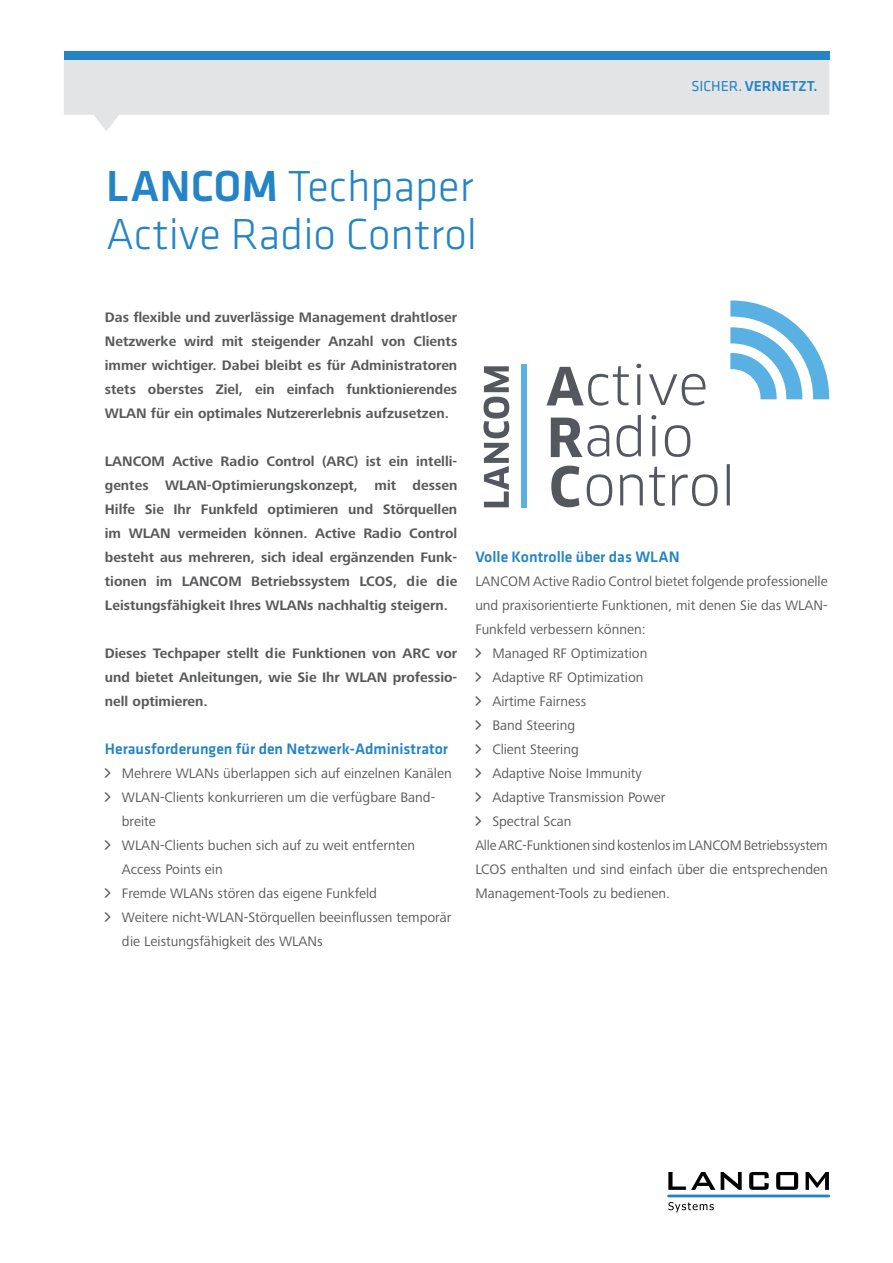
<style>
.page{position:relative;width:893px;height:1263px;background:#fff}
.page>*{position:absolute;margin:0;border:0;box-sizing:border-box;transform-origin:0 0}
.t1{font:300 45px/48px "Klavika Basic";color:#2484c6}
.t2{font:500 15.75px "Klavika Basic";color:#2484c6}
.t3{font:500 15px "Klavika Basic";color:#2484c6}
.t4{font:14.25px/24px "Frutiger Next Pro";color:#58595b}
.t5{font:700 14.25px/24px "Frutiger Next Pro";color:#58595b;text-align:justify}
.s1{font-weight:500}
.s2{font-weight:400}
</style>
<div class="page">
<svg style="left:668px;top:1172px;width:47px;height:18px"></svg>
<svg style="left:721px;top:1172px;width:21px;height:18px"></svg>
<svg style="left:749px;top:1172px;width:20px;height:18px"></svg>
<svg style="left:776px;top:1172px;width:22px;height:18px"></svg>
<svg style="left:806px;top:1172px;width:23px;height:18px"></svg>
<svg style="left:668px;top:1202px;width:46px;height:10px"></svg>
<hr style="left:667px;top:1194px;width:163px;height:3px;background:#2484c6">
<svg style="left:64px;top:60px;width:765px;height:71px;fill:#e3e4e5"></svg>
<div style="left:64px;top:51px;width:765px;height:9px;background:#2484c6"></div>
<hr style="left:637px;top:374px;width:3px;height:31px;background:#54575d">
<svg style="left:636px;top:364px;width:5px;height:4px"></svg>
<svg style="left:649px;top:374px;width:56px;height:31px"></svg>
<svg style="left:616px;top:415px;width:25px;height:42px"></svg>
<hr style="left:652px;top:426px;width:3px;height:30px;background:#54575d">
<svg style="left:651px;top:415px;width:5px;height:4px"></svg>
<svg style="left:665px;top:425px;width:25px;height:32px"></svg>
<svg style="left:587px;top:474px;width:25px;height:32px"></svg>
<svg style="left:620px;top:474px;width:23px;height:31px"></svg>
<svg style="left:649px;top:467px;width:16px;height:39px"></svg>
<svg style="left:672px;top:474px;width:46px;height:32px"></svg>
<hr style="left:727px;top:464px;width:3px;height:41px;background:#54575d">
<svg style="left:546px;top:366px;width:83px;height:40px"></svg>
<svg style="left:551px;top:418px;width:58px;height:39px"></svg>
<svg style="left:551px;top:466px;width:28px;height:41px"></svg>
<svg style="left:730px;top:300px;width:99px;height:99px"></svg>
<svg style="left:483px;top:366px;width:26px;height:141px"></svg>
<div style="left:521px;top:364px;width:5px;height:144px;background:#59b0e2"></div>
<h1 class="t1" style="left:106px;top:161px;width:372px"><span class="s1">LANCOM</span> Techpaper<br>Active Radio Control</h1>
<p class="t3" style="left:691px;top:76px;width:128px"><span class="s2">SICHER.</span> VERNETZT.</p>
<p class="t5" style="left:105px;top:306px;width:354px">Das flexible und zuverlässige Management drahtloser Netzwerke wird mit steigender Anzahl von Clients immer wichtiger. Dabei bleibt es für Administratoren stets oberstes Ziel, ein einfach funktionierendes WLAN für ein optimales Nutzererlebnis aufzusetzen.</p>
<p class="t5" style="left:105px;top:450px;width:354px">LANCOM Active Radio Control (ARC) ist ein intelli&shy;gentes WLAN-Optimierungskonzept, mit dessen Hilfe Sie Ihr Funkfeld optimieren und Störquellen im WLAN vermeiden können. Active Radio Control besteht aus mehreren, sich ideal ergänzenden Funk&shy;tionen im LANCOM Betriebssystem LCOS, die die Leistungsfähigkeit Ihres WLANs nachhaltig steigern.</p>
<p class="t5" style="left:105px;top:642px;width:354px">Dieses Techpaper stellt die Funktionen von ARC vor und bietet Anleitungen, wie Sie Ihr WLAN professio&shy;nell optimieren.</p>
<p class="t2" style="left:105px;top:738px;width:345px">Herausforderungen für den Netzwerk-Administrator</p>
<p class="t4" style="left:122px;top:762px;width:331px">Mehrere WLANs überlappen sich auf einzelnen Kanälen WLAN-Clients konkurrieren um die verfügbare Band&shy;breite<br>WLAN-Clients buchen sich auf zu weit entfernten Access Points ein<br>Fremde WLANs stören das eigene Funkfeld<br>Weitere nicht-WLAN-Störquellen beeinflussen temporär die Leistungsfähigkeit des WLANs</p>
<p class="t2" style="left:475px;top:546px;width:206px">Volle Kontrolle über das WLAN</p>
<p class="t4" style="left:475px;top:570px;width:354px">LANCOM Active Radio Control bietet folgende professionelle</p>
<p class="t4" style="left:475px;top:594px;width:354px">und praxisorientierte Funktionen, mit denen Sie das WLAN-</p>
<p class="t4" style="left:475px;top:618px;width:172px">Funkfeld verbessern können:</p>
<p class="t4" style="left:492px;top:642px;width:157px">Managed RF Optimization</p>
<p class="t4" style="left:492px;top:666px;width:153px">Adaptive RF Optimization</p>
<p class="t4" style="left:492px;top:690px;width:95px">Airtime Fairness</p>
<p class="t4" style="left:492px;top:714px;width:84px">Band Steering</p>
<p class="t4" style="left:492px;top:738px;width:88px">Client Steering</p>
<p class="t4" style="left:492px;top:762px;width:151px">Adaptive Noise Immunity</p>
<p class="t4" style="left:492px;top:786px;width:175px">Adaptive Transmission Power</p>
<p class="t4" style="left:492px;top:810px;width:81px">Spectral Scan</p>
<p class="t4" style="left:475px;top:834px;width:354px">Alle ARC-Funktionen sind kostenlos im LANCOM Betriebssystem</p>
<p class="t4" style="left:475px;top:858px;width:354px">LCOS enthalten und sind einfach über die entsprechenden</p>
<p class="t4" style="left:475px;top:882px;width:196px">Management-Tools zu bedienen.</p>
</div>
